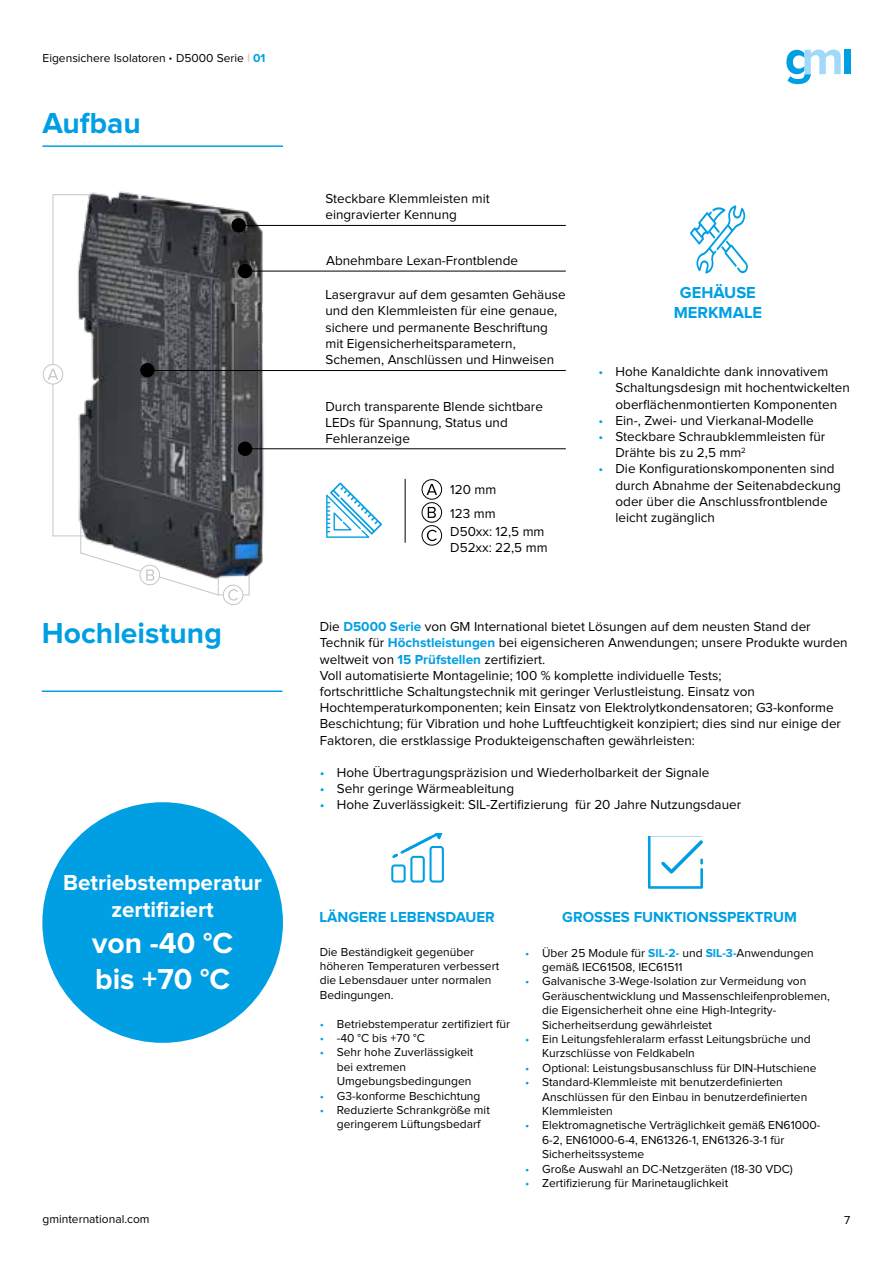
<style>
.page{position:relative;width:893px;height:1263px;background:#fff}
.page>*{position:absolute;margin:0;border:0;box-sizing:border-box;transform-origin:0 0}
.t1{font:700 30px "Proxima Nova";color:#009fe3}
.t2{font:700 30px/36px "Proxima Nova";color:#fff}
.t3{font:700 22.5px/27px "Proxima Nova";color:#fff;text-align:center}
.t4{font:700 16.5px/19.8px "Proxima Nova";color:#009fe3;text-align:center}
.t5{font:700 15px "Proxima Nova";color:#009fe3}
.t6{font:13.5px/16.2px "Proxima Nova";color:#000}
.t7{font:12px/14.4px "Proxima Nova";color:#000}
.s1{font-family:"Avenir";font-weight:900}
.s2{font-weight:700;color:#c6c6c6}
.s3{font-weight:700;color:#009fe3}
.s4{color:#009fe3}
</style>
<div class="page">
<div style="left:844px;top:50px;width:6px;height:24px;background:#009fe3"></div>
<svg style="left:786px;top:50px;width:55px;height:34px"></svg>
<img style="left:61px;top:192px;width:223px;height:393px">
<hr style="left:80px;top:520px;width:1px;height:33px;background:#c6c6c6">
<hr style="left:53px;top:535px;width:33px;height:1px;background:#c6c6c6">
<svg style="left:249px;top:575px;width:1px;height:20px"></svg>
<svg style="left:80px;top:552px;width:139px;height:44px"></svg>
<div style="left:43px;top:364px;width:20px;height:20px;border:1px solid #c6c6c6;border-radius:50%"></div>
<svg style="left:48px;top:369px;width:10px;height:11px"></svg>
<hr style="left:53px;top:194px;width:37px;height:1px;background:#c6c6c6">
<hr style="left:53px;top:384px;width:1px;height:152px;background:#c6c6c6">
<hr style="left:53px;top:195px;width:1px;height:169px;background:#c6c6c6">
<hr style="left:218px;top:594px;width:31px;height:1px;background:#c6c6c6">
<hr style="left:247px;top:448px;width:318px;height:1px;background:#000">
<hr style="left:236px;top:225px;width:329px;height:1px;background:#000">
<hr style="left:247px;top:271px;width:318px;height:1px;background:#000">
<hr style="left:148px;top:370px;width:417px;height:1px;background:#000">
<div style="left:232px;top:219px;width:13px;height:13px;background:#000;border-radius:50%"></div>
<div style="left:231px;top:218px;width:15px;height:14px;border:2px solid #000;border-radius:50%"></div>
<div style="left:239px;top:265px;width:13px;height:13px;background:#000;border-radius:50%"></div>
<div style="left:238px;top:264px;width:14px;height:14px;border:2px solid #000;border-radius:50%"></div>
<div style="left:141px;top:364px;width:13px;height:13px;background:#000;border-radius:50%"></div>
<div style="left:140px;top:363px;width:15px;height:14px;border:2px solid #000;border-radius:50%"></div>
<div style="left:239px;top:442px;width:13px;height:13px;background:#000;border-radius:50%"></div>
<div style="left:238px;top:442px;width:14px;height:14px;border:2px solid #000;border-radius:50%"></div>
<hr style="left:42px;top:145px;width:241px;height:2px;background:#009fe3">
<svg style="left:648px;top:837px;width:55px;height:52px"></svg>
<div style="left:429px;top:846px;width:15px;height:36px;border:2px solid #009fe3;border-radius:2px"></div>
<svg style="left:391px;top:834px;width:52px;height:48px"></svg>
<svg style="left:223px;top:585px;width:20px;height:20px"></svg>
<div style="left:223px;top:585px;width:20px;height:20px;border:1px solid #c6c6c6;border-radius:50%"></div>
<svg style="left:228px;top:589px;width:10px;height:12px"></svg>
<hr style="left:42px;top:690px;width:240px;height:2px;background:#009fe3">
<div style="left:42px;top:802px;width:241px;height:241px;background:#009fe3;border-radius:50%"></div>
<svg style="left:428px;top:507px;width:8px;height:11px"></svg>
<div style="left:422px;top:502px;width:20px;height:21px;border:1px solid #000;border-radius:50%"></div>
<svg style="left:427px;top:530px;width:10px;height:11px"></svg>
<div style="left:422px;top:525px;width:20px;height:21px;border:1px solid #000;border-radius:50%"></div>
<div style="left:422px;top:479px;width:20px;height:21px;border:1px solid #000;border-radius:50%"></div>
<svg style="left:427px;top:484px;width:10px;height:11px"></svg>
<hr style="left:405px;top:479px;width:1px;height:64px;background:#000">
<svg style="left:326px;top:482px;width:56px;height:56px"></svg>
<svg style="left:690px;top:205px;width:58px;height:68px"></svg>
<p class="t7" style="left:43px;top:51px;width:224px">Eigensichere Isolatoren <span class="s1">·</span> D5000 Serie <span class="s2">|</span> <span class="s3">01</span></p>
<h1 class="t1" style="left:42px;top:109px;width:100px">Aufbau</h1>
<p class="t6" style="left:325px;top:191px;width:166px">Steckbare Klemmleisten mit eingravierter Kennung</p>
<p class="t6" style="left:326px;top:253px;width:193px">Abnehmbare Lexan-Frontblende</p>
<p class="t6" style="left:325px;top:287px;width:242px">Lasergravur auf dem gesamten Gehäuse und den Klemmleisten für eine genaue, sichere und permanente Beschriftung mit Eigensicherheitsparametern, Schemen, Anschlüssen und Hinweisen</p>
<p class="t6" style="left:325px;top:399px;width:219px">Durch transparente Blende sichtbare<br>LEDs für Spannung, Status und<br>Fehleranzeige</p>
<p class="t6" style="left:450px;top:478px;width:48px;line-height:23.7px">120 mm<br>123 mm</p>
<p class="t6" style="left:450px;top:523px;width:99px">D50xx: 12,5 mm<br>D52xx: 22,5 mm</p>
<p class="t4" style="left:674px;top:283px;width:90px">GEHÄUSE<br>MERKMALE</p>
<p class="t6" style="left:615px;top:364px;width:236px;text-indent:-17px"><span class="s4">•</span> Hohe Kanaldichte dank innovativem<br>Schaltungsdesign mit hochentwickelten oberflächenmontierten Komponenten</p>
<p class="t6" style="left:598px;top:413px;width:217px"><span class="s4">•</span> Ein-, Zwei- und Vierkanal-Modelle</p>
<p class="t6" style="left:615px;top:429px;width:211px;text-indent:-17px"><span class="s4">•</span> Steckbare Schraubklemmleisten für<br>Drähte bis zu 2,5 mm<sup>2</sup></p>
<p class="t6" style="left:615px;top:461px;width:227px;text-indent:-17px"><span class="s4">•</span> Die Konfigurationskomponenten sind durch Abnahme der Seitenabdeckung oder über die Anschlussfrontblende leicht zugänglich</p>
<h1 class="t1" style="left:42px;top:619px;width:182px">Hochleistung</h1>
<p class="t6" style="left:320px;top:619px;width:529px">Die <span class="s3">D5000 Serie</span> von GM International bietet Lösungen auf dem neusten Stand der Technik für <span class="s3">Höchstleistungen</span> bei eigensicheren Anwendungen; unsere Produkte wurden weltweit von <span class="s3">15 Prüfstellen</span> zertifiziert.<br>Voll automatisierte Montagelinie; 100 % komplette individuelle Tests;<br>fortschrittliche Schaltungstechnik mit geringer Verlustleistung. Einsatz von Hochtemperaturkomponenten; kein Einsatz von Elektrolytkondensatoren; G3-konforme Beschichtung; für Vibration und hohe Luftfeuchtigkeit konzipiert; dies sind nur einige der Faktoren, die erstklassige Produkteigenschaften gewährleisten:</p>
<p class="t6" style="left:320px;top:765px;width:391px"><span class="s4">•</span> Hohe Übertragungspräzision und Wiederholbarkeit der Signale</p>
<p class="t6" style="left:320px;top:781px;width:196px"><span class="s4">•</span> Sehr geringe Wärmeableitung</p>
<p class="t6" style="left:320px;top:797px;width:423px"><span class="s4">•</span> Hohe Zuverlässigkeit: SIL-Zertifizierung für 20 Jahre Nutzungsdauer</p>
<h2 class="t3" style="left:63px;top:870px;width:200px">Betriebstemperatur zertifiziert</h2>
<h1 class="t2" style="left:92px;top:927px;width:142px">von -40 °C bis +70 °C</h1>
<p class="t5" style="left:320px;top:910px;width:177px">LÄNGERE LEBENSDAUER</p>
<p class="t7" style="left:320px;top:945px;width:181px">Die Beständigkeit gegenüber höheren Temperaturen verbessert die Lebensdauer unter normalen<br>Bedingungen.</p>
<p class="t7" style="left:320px;top:1017px;width:192px"><span class="s4">•</span> Betriebstemperatur zertifiziert für</p>
<p class="t7" style="left:320px;top:1031px;width:106px"><span class="s4">•</span> -40 °C bis +70 °C</p>
<p class="t7" style="left:337px;top:1046px;width:138px;text-indent:-17px"><span class="s4">•</span> Sehr hohe Zuverlässigkeit bei extremen<br>Umgebungsbedingungen</p>
<p class="t7" style="left:320px;top:1089px;width:162px"><span class="s4">•</span> G3-konforme Beschichtung</p>
<p class="t7" style="left:337px;top:1103px;width:155px;text-indent:-17px"><span class="s4">•</span> Reduzierte Schrankgröße mit geringerem Lüftungsbedarf</p>
<p class="t5" style="left:562px;top:910px;width:236px">GROSSES FUNKTIONSSPEKTRUM</p>
<p class="t7" style="left:542px;top:946px;width:273px;text-indent:-17px"><span class="s4">•</span> Über 25 Module für <span class="s3">SIL-2-</span> und <span class="s3">SIL-3-</span>Anwendungen gemäß IEC61508, IEC61511</p>
<p class="t7" style="left:542px;top:975px;width:289px;text-indent:-17px"><span class="s4">•</span> Galvanische 3-Wege-Isolation zur Vermeidung von Geräuschentwicklung und Massenschleifenproblemen, die Eigensicherheit ohne eine High-Integrity-Sicherheitserdung gewährleistet</p>
<p class="t7" style="left:542px;top:1032px;width:270px;text-indent:-17px"><span class="s4">•</span> Ein Leitungsfehleralarm erfasst Leitungsbrüche und<br>Kurzschlüsse von Feldkabeln</p>
<p class="t7" style="left:525px;top:1061px;width:293px"><span class="s4">•</span> Optional: Leistungsbusanschluss für DIN-Hutschiene</p>
<p class="t7" style="left:542px;top:1075px;width:267px;text-indent:-17px"><span class="s4">•</span> Standard-Klemmleiste mit benutzerdefinierten<br>Anschlüssen für den Einbau in benutzerdefinierten<br>Klemmleisten</p>
<p class="t7" style="left:542px;top:1119px;width:280px;text-indent:-17px"><span class="s4">•</span> Elektromagnetische Verträglichkeit gemäß EN61000-<br>6-2, EN61000-6-4, EN61326-1, EN61326-3-1 für<br>Sicherheitssysteme</p>
<p class="t7" style="left:525px;top:1162px;width:269px"><span class="s4">•</span> Große Auswahl an DC-Netzgeräten (18-30 VDC)</p>
<p class="t7" style="left:525px;top:1176px;width:205px"><span class="s4">•</span> Zertifizierung für Marinetauglichkeit</p>
<p class="t7" style="left:43px;top:1212px;width:109px">gminternational.com</p>
<p class="t7" style="left:844px;top:1213px;width:8px">7</p>
</div>
